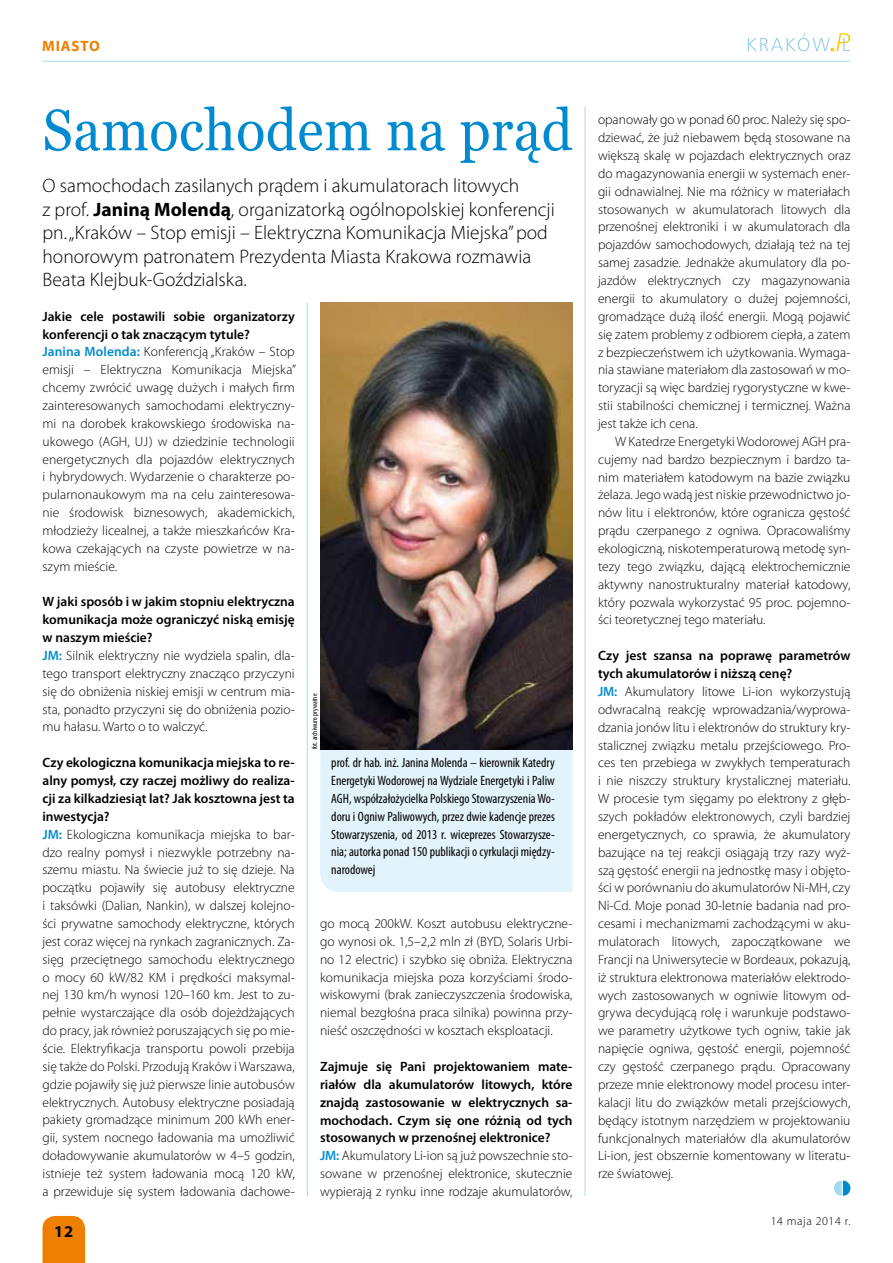
<style>
.page{position:relative;width:893px;height:1263px;background:#fff}
.page>*{position:absolute;margin:0;border:0;box-sizing:border-box;transform-origin:0 0}
.t1{font:58.2px "Georgia";letter-spacing:.01em;color:#008bd0;scale:.93 1}
.t2{font:300 19.5px/23.4px "Myriad Pro";color:#000}
.t3{font:700 16.5px "Myriad Pro";color:#000}
.t4{font:700 15px "Myriad Pro";color:#ee7f00}
.t5{font:300 13.5px/17.9px "Myriad Pro";color:#000}
.t6{font:600 13.5px/17.9px "Myriad Pro";color:#000}
.t7{font:condensed 13.5px/17.9px "Myriad Pro";color:#000;text-align:justify}
.t8{font:300 12px "Myriad Pro";letter-spacing:.05em;color:#000}
.t9{font:condensed 7.5px "Myriad Pro";color:#000}
.s1{font-weight:700}
.s2{font-weight:600}
.s3{font-weight:600;color:#008bd0}
.s4{color:#008bd0}
.s5{font-weight:300}
</style>
<div class="page">
<div style="left:43px;top:1216px;width:42px;height:47px;background:#ee7f00"></div>
<hr style="left:43px;top:61px;width:807px;height:1px;background:#a2daf4">
<svg style="left:748px;top:33px;width:102px;height:19px"></svg>
<div style="left:320px;top:749px;width:253px;height:143px;background:#e3f3fb"></div>
<hr style="left:585px;top:106px;width:1px;height:1090px;background:#a2daf4">
<hr style="left:307px;top:303px;width:1px;height:893px;background:#a2daf4">
<svg style="left:834px;top:1180px;width:16px;height:16px"></svg>
<img style="left:320px;top:303px;width:253px;height:446px">
<p class="t4" style="left:42px;top:36px;width:11px">miasto</p>
<h1 class="t1" style="left:43px;top:95px;width:572px">Samochodem na prąd</h1>
<p class="t2" style="left:43px;top:174px;width:514px">O samochodach zasilanych prądem i akumulatorach litowych<br>z prof. <span class="s1">Janiną Molendą</span>, organizatorką ogólnopolskiej konferencji pn. „Kraków – Stop emisji – Elektryczna Komunikacja Miejska” pod honorowym patronatem Prezydenta Miasta Krakowa rozmawia Beata Klejbuk-Goździalska.</p>
<p class="t5" style="left:43px;top:307px;width:255px"><span class="s2">Jakie cele postawili sobie organizatorzy konferencji o tak znaczącym tytule?<br></span><span class="s3">Janina Molenda:</span> Konferencją „Kraków – Stop emisji – Elektryczna Komunikacja Miejska” chcemy zwrócić uwagę dużych i małych firm zainteresowanych samochodami elektryczny&shy;mi na dorobek krakowskiego środowiska na&shy;ukowego (AGH, UJ) w dziedzinie technologii energetycznych dla pojazdów elektrycznych i hybrydowych. Wydarzenie o charakterze po&shy;pularnonaukowym ma na celu zainteresowa&shy;nie środowisk biznesowych, akademickich, młodzieży licealnej, a także mieszkańców Kra&shy;kowa czekających na czyste powietrze w na&shy;szym mieście.</p>
<p class="t5" style="left:43px;top:593px;width:254px"><span class="s2">W jaki sposób i w jakim stopniu elektryczna komunikacja może ograniczyć niską emisję w naszym mieście?<br></span><span class="s3">JM:</span> Silnik elektryczny nie wydziela spalin, dla&shy;tego transport elektryczny znacząco przyczyni się do obniżenia niskiej emisji w centrum mia&shy;sta, ponadto przyczyni się do obniżenia pozio&shy;mu hałasu. Warto o to walczyć.</p>
<p class="t5" style="left:43px;top:754px;width:254px"><span class="s2">Czy ekologiczna komunikacja miejska to re&shy;alny pomysł, czy raczej możliwy do realiza&shy;cji za kilkadziesiąt lat? Jak kosztowna jest ta inwestycja?<br></span><span class="s3">JM:</span> Ekologiczna komunikacja miejska to bar&shy;dzo realny pomysł i niezwykle potrzebny na&shy;szemu miastu. Na świecie już to się dzieje. Na początku pojawiły się autobusy elektryczne i taksówki (Dalian, Nankin), w dalszej kolejno&shy;ści prywatne samochody elektryczne, których jest coraz więcej na rynkach zagranicznych. Za&shy;sięg przeciętnego samochodu elektrycznego o mocy 60 kW/82 KM i prędkości maksymal&shy;nej 130 km/h wynosi 120–160 km. Jest to zu&shy;pełnie wystarczające dla osób dojeżdżających do pracy, jak również poruszających się po mie&shy;ście. Elektryfikacja transportu powoli przebija się także do Polski. Przodują Kraków i Warszawa, gdzie pojawiły się już pierwsze linie autobusów elektrycznych. Autobusy elektryczne posiadają pakiety gromadzące minimum 200 kWh ener&shy;gii, system nocnego ładowania ma umożliwić doładowywanie akumulatorów w 4–5 godzin, istnieje też system ładowania mocą 120 kW, a przewiduje się system ładowania dachowe-</p>
<p class="t3" style="left:54px;top:1221px;width:21px">12</p>
<p class="t9" style="left:310px;top:749px;width:57px;rotate:-90deg">fot. archiwum prywatne</p>
<p class="t7" style="left:331px;top:754px;width:225px">prof. dr hab. inż. Janina Molenda – kierownik Katedry Energetyki Wodorowej na Wydziale Energetyki i Paliw AGH, współzałożycielka Polskiego Stowarzyszenia Wo&shy;doru i Ogniw Paliwowych, przez dwie kadencje prezes Stowarzyszenia, od 2013 r. wiceprezes Stowarzysze&shy;nia; autorka ponad 150 publikacji o cyrkulacji między&shy;narodowej</p>
<p class="t5" style="left:320px;top:914px;width:254px;text-align:justify">go mocą 200kW. Koszt autobusu elektryczne&shy;go wynosi ok. 1,5–2,2 mln zł (BYD, Solaris Urbi&shy;no 12 electric) i szybko się obniża. Elektryczna komunikacja miejska poza korzyściami środo&shy;wiskowymi (brak zanieczyszczenia środowiska, niemal bezgłośna praca silnika) powinna przy&shy;nieść oszczędności w kosztach eksploatacji.</p>
<p class="t6" style="left:320px;top:1057px;width:254px">Zajmuje się Pani projektowaniem mate&shy;riałów dla akumulatorów litowych, które znajdą zastosowanie w elektrycznych sa&shy;mochodach. Czym się one różnią od tych stosowanych w przenośnej elektronice?<br><span class="s4">JM:</span> <span class="s5">Akumulatory Li-ion są już powszechnie sto&shy;sowane w przenośnej elektronice, skutecznie wypierają z rynku inne rodzaje akumulatorów,</span></p>
<p class="t5" style="left:598px;top:111px;width:254px;text-align:justify">opanowały go w ponad 60 proc. Należy się spo&shy;dziewać, że już niebawem będą stosowane na większą skalę w pojazdach elektrycznych oraz do magazynowania energii w systemach ener&shy;gii odnawialnej. Nie ma różnicy w materiałach stosowanych w akumulatorach litowych dla przenośnej elektroniki i w akumulatorach dla pojazdów samochodowych, działają też na tej samej zasadzie. Jednakże akumulatory dla po&shy;jazdów elektrycznych czy magazynowania energii to akumulatory o dużej pojemności, gromadzące dużą ilość energii. Mogą pojawić się zatem problemy z odbiorem ciepła, a zatem z bezpieczeństwem ich użytkowania. Wymaga&shy;nia stawiane materiałom dla zastosowań w mo&shy;toryzacji są więc bardziej rygorystyczne w kwe&shy;stii stabilności chemicznej i termicznej. Ważna jest także ich cena.</p>
<p class="t5" style="left:598px;top:432px;width:254px;text-align:justify;text-indent:17px">W Katedrze Energetyki Wodorowej AGH pra&shy;cujemy nad bardzo bezpiecznym i bardzo ta&shy;nim materiałem katodowym na bazie związku żelaza. Jego wadą jest niskie przewodnictwo jo&shy;nów litu i elektronów, które ogranicza gęstość prądu czerpanego z ogniwa. Opracowaliśmy ekologiczną, niskotemperaturową metodę syn&shy;tezy tego związku, dającą elektrochemicznie aktywny nanostrukturalny materiał katodowy, który pozwala wykorzystać 95 proc. pojemno&shy;ści teoretycznej tego materiału.</p>
<p class="t5" style="left:598px;top:647px;width:254px"><span class="s2">Czy jest szansa na poprawę parametrów tych akumulatorów i niższą cenę?<br></span><span class="s3">JM:</span> Akumulatory litowe Li-ion wykorzystują odwracalną reakcję wprowadzania/wyprowa&shy;dzania jonów litu i elektronów do struktury kry&shy;stalicznej związku metalu przejściowego. Pro&shy;ces ten przebiega w zwykłych temperaturach i nie niszczy struktury krystalicznej materiału.<br>W procesie tym sięgamy po elektrony z głęb&shy;szych pokładów elektronowych, czyli bardziej energetycznych, co sprawia, że akumulatory bazujące na tej reakcji osiągają trzy razy wyż&shy;szą gęstość energii na jednostkę masy i objęto&shy;ści w porównaniu do akumulatorów Ni-MH, czy Ni-Cd. Moje ponad 30-letnie badania nad pro&shy;cesami i mechanizmami zachodzącymi w aku&shy;mulatorach litowych, zapoczątkowane we Francji na Uniwersytecie w Bordeaux, pokazują, iż struktura elektronowa materiałów elektrodo&shy;wych zastosowanych w ogniwie litowym od&shy;grywa decydującą rolę i warunkuje podstawo&shy;we parametry użytkowe tych ogniw, takie jak napięcie ogniwa, gęstość energii, pojemność czy gęstość czerpanego prądu. Opracowany przeze mnie elektronowy model procesu inter&shy;kalacji litu do związków metali przejściowych, będący istotnym narzędziem w projektowaniu funkcjonalnych materiałów dla akumulatorów Li-ion, jest obszernie komentowany w literatu&shy;rze światowej.</p>
<p class="t8" style="left:771px;top:1213px;width:81px">14 maja 2014 r.</p>
</div>
